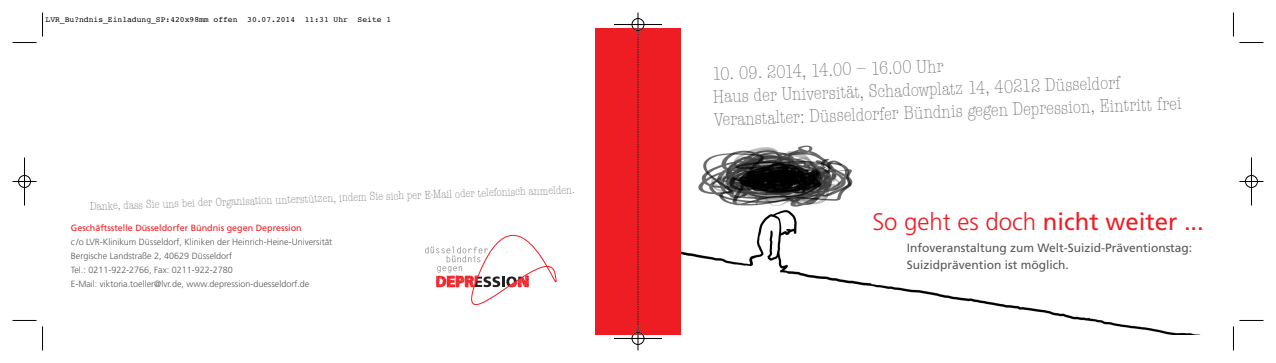
<style>
.page{position:relative;width:1276px;height:363px;background:#fff}
.page>*{position:absolute;margin:0;border:0;box-sizing:border-box;transform-origin:0 0}
.t1{font:24px "Frutiger";color:#ee1d23}
.t2{font:300 condensed 19px/22.8px "American Typewriter";color:#6c6d70}
.t3{font:300 condensed 12px "American Typewriter";color:#6c6d70}
.t4{font:12px/17px "Frutiger";color:#57585a}
.t5{font:300 9px/14px "Frutiger";color:#57585a}
.t6{font:9px "Frutiger";color:#ee1d23}
.t7{font:8px "Courier";color:#000}
.s1{font-weight:300}
</style>
<div class="page">
<img style="left:680px;top:138px;width:567px;height:196px">
<div style="left:595px;top:28px;width:85px;height:306px;background:#ee1d23"></div>
<svg style="left:425px;top:234px;width:132px;height:71px"></svg>
<svg style="left:13px;top:13px;width:30px;height:30px"></svg>
<svg style="left:1233px;top:13px;width:30px;height:30px"></svg>
<svg style="left:13px;top:320px;width:30px;height:30px"></svg>
<svg style="left:1233px;top:320px;width:30px;height:30px"></svg>
<div style="left:632px;top:332px;width:12px;height:13px;border:1px solid #fff;border-radius:50%"></div>
<hr style="left:614px;top:24px;width:48px;height:1px;background:#000">
<hr style="left:614px;top:338px;width:48px;height:1px;background:#000">
<hr style="left:24px;top:157px;width:1px;height:48px;background:#000">
<hr style="left:1251px;top:157px;width:1px;height:48px;background:#000">
<svg style="left:638px;top:13px;width:1px;height:337px"></svg>
<svg style="left:13px;top:181px;width:24px;height:1px"></svg>
<svg style="left:1239px;top:181px;width:24px;height:1px"></svg>
<div style="left:632px;top:18px;width:12px;height:13px;border:1px solid #000;border-radius:50%"></div>
<div style="left:632px;top:332px;width:12px;height:12px;border:1px solid #000;border-radius:50%"></div>
<div style="left:18px;top:175px;width:13px;height:13px;border:1px solid #000;border-radius:50%"></div>
<div style="left:1245px;top:175px;width:12px;height:13px;border:1px solid #000;border-radius:50%"></div>
<p class="t7" style="left:46px;top:15px;width:347px">LVR_Bu?ndnis_Einladung_SP:420x98mm offen 30.07.2014 11:31 Uhr Seite 1</p>
<h3 class="t3" style="left:90px;top:202px;width:487px;rotate:-2deg">Danke, dass Sie uns bei der Organisation unterstützen, indem Sie sich per E-Mail oder telefonisch anmelden.</h3>
<p class="t6" style="left:71px;top:224px;width:232px">Geschäftsstelle Düsseldorfer Bündnis gegen Depression</p>
<p class="t5" style="left:71px;top:236px;width:263px">c/o LVR-Klinikum Düsseldorf, Kliniken der Heinrich-Heine-Universität Bergische Landstraße 2, 40629 Düsseldorf<br>Tel.: 0211-922-2766, Fax: 0211-922-2780<br>E-Mail: viktoria.toeller@lvr.de, www.depression-duesseldorf.de</p>
<h2 class="t2" style="left:712px;top:64px;width:470px;rotate:-2deg">10. 09. 2014, 14.00 – 16.00 Uhr<br>Haus der Universität, Schadowplatz 14, 40212 Düsseldorf<br>Veranstalter: Düsseldorfer Bündnis gegen Depression, Eintritt frei</h2>
<h1 class="t1" style="left:872px;top:212px;width:333px"><span class="s1">So geht es doch</span> nicht weiter ...</h1>
<h3 class="t4" style="left:907px;top:240px;width:287px">Infoveranstaltung zum Welt-Suizid-Präventionstag:<br>Suizidprävention ist möglich.</h3>
</div>
